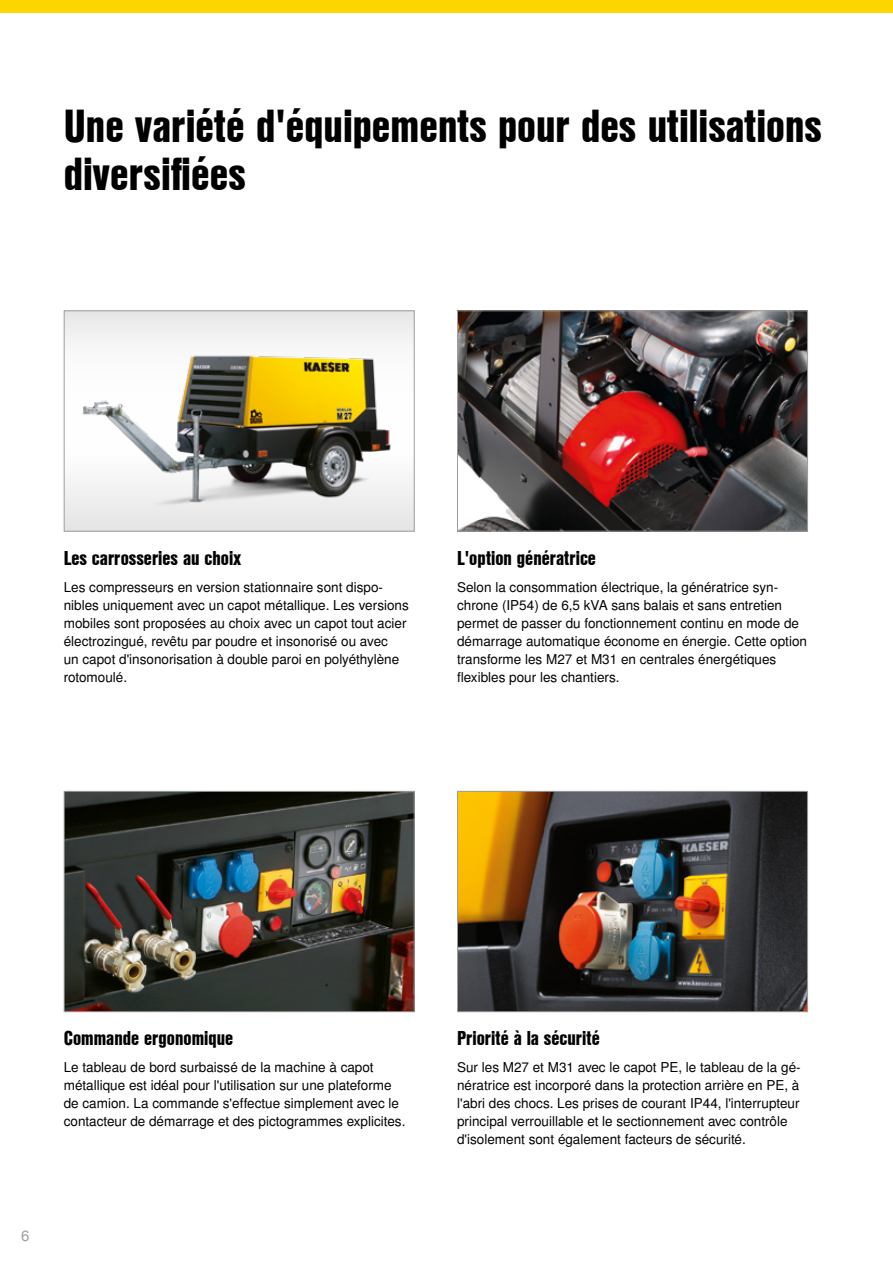
<style>
.page{position:relative;width:893px;height:1263px;background:#fff}
.page>*{position:absolute;margin:0;border:0;box-sizing:border-box;transform-origin:0 0}
.t1{font:45px/48px "Nimbus San L Bla Con";color:#000}
.t2{font:19.5px "Nimbus San L Bla Con";color:#000}
.t3{font:15px "Nimbus San L";color:#9d9d9c}
.t4{font:13.5px/18px "Nimbus San L";color:#000}
</style>
<div class="page">
<div style="left:0;top:0;width:893px;height:13px;background:#ffd500"></div>
<img style="left:459px;top:312px;width:347px;height:217px">
<div style="left:457px;top:310px;width:351px;height:221px;border:1px solid #9d9d9c"></div>
<img style="left:459px;top:793px;width:347px;height:217px">
<div style="left:457px;top:791px;width:351px;height:221px;border:1px solid #9d9d9c"></div>
<div style="left:64px;top:311px;width:350px;height:220px;background:#eaeaea"></div>
<img style="left:67px;top:338px;width:345px;height:166px">
<div style="left:64px;top:310px;width:351px;height:221px;border:1px solid #9d9d9c"></div>
<img style="left:66px;top:793px;width:347px;height:217px">
<div style="left:64px;top:791px;width:351px;height:221px;border:1px solid #9d9d9c"></div>
<h1 class="t1" style="left:64px;top:100px;width:760px">Une variété d'équipements pour des utilisations diversifiées</h1>
<h2 class="t2" style="left:64px;top:544px;width:179px">Les carrosseries au choix</h2>
<p class="t4" style="left:64px;top:579px;width:347px">Les compresseurs en version stationnaire sont dispo&shy;nibles uniquement avec un capot métallique. Les versions mobiles sont proposées au choix avec un capot tout acier électrozingué, revêtu par poudre et insonorisé ou avec<br>un capot d'insonorisation à double paroi en polyéthylène rotomoulé.</p>
<h2 class="t2" style="left:457px;top:544px;width:140px">L'option génératrice</h2>
<p class="t4" style="left:457px;top:579px;width:351px">Selon la consommation électrique, la génératrice syn&shy;chrone (IP54) de 6,5 kVA sans balais et sans entretien permet de passer du fonctionnement continu en mode de démarrage automatique économe en énergie. Cette option transforme les M27 et M31 en centrales énergétiques flexibles pour les chantiers.</p>
<h2 class="t2" style="left:64px;top:1024px;width:171px">Commande ergonomique</h2>
<p class="t4" style="left:64px;top:1059px;width:343px">Le tableau de bord surbaissé de la machine à capot métallique est idéal pour l'utilisation sur une plateforme de camion. La commande s'effectue simplement avec le contacteur de démarrage et des pictogrammes explicites.</p>
<p class="t3" style="left:21px;top:1226px;width:10px">6</p>
<h2 class="t2" style="left:457px;top:1024px;width:144px">Priorité à la sécurité</h2>
<p class="t4" style="left:457px;top:1059px;width:345px">Sur les M27 et M31 avec le capot PE, le tableau de la gé&shy;nératrice est incorporé dans la protection arrière en PE, à l'abri des chocs. Les prises de courant IP44, l'interrupteur principal verrouillable et le sectionnement avec contrôle d'isolement sont également facteurs de sécurité.</p>
</div>
